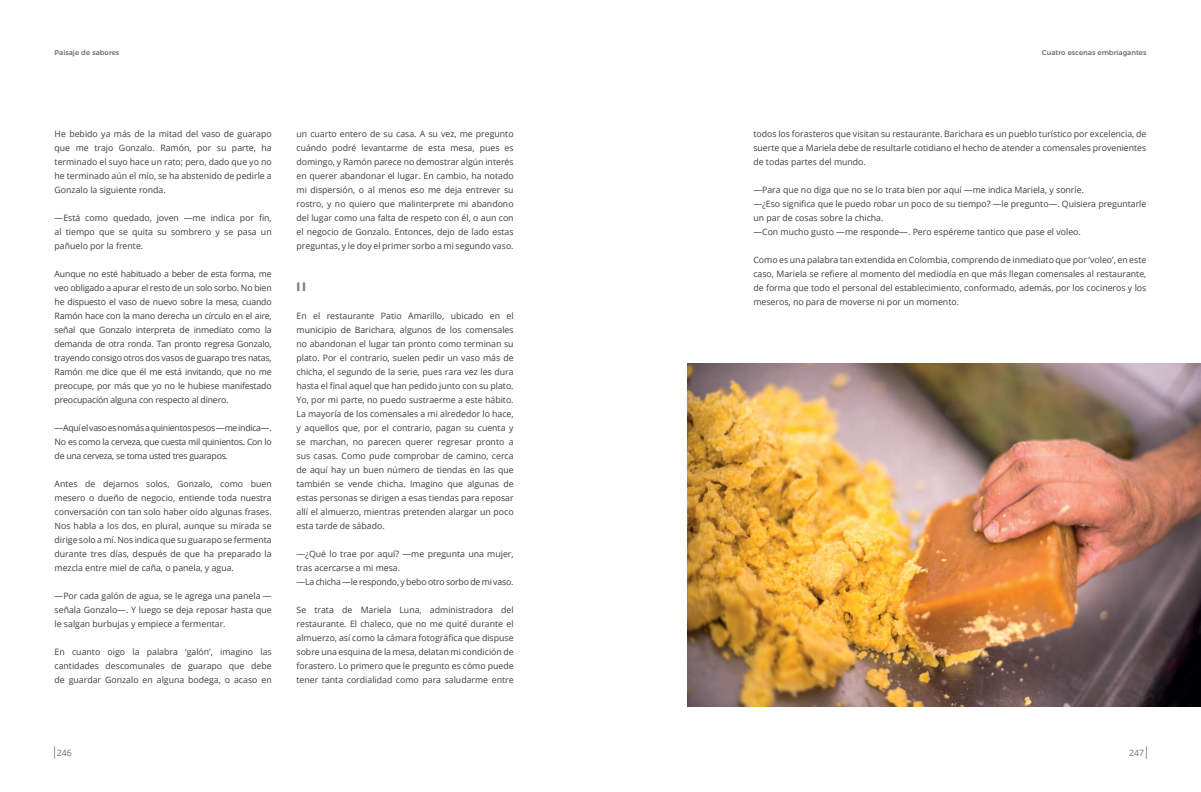
<style>
.page{position:relative;width:1201px;height:792px;background:#fff}
.page>*{position:absolute;margin:0;border:0;box-sizing:border-box;transform-origin:0 0}
.t1{font:700 12.25px "Montserrat";color:#808285}
.t2{font:8.75px/14px "Open Sans";color:#3e3e3f;text-align:justify}
.t3{font:8.75px "Open Sans";color:#6c6d70}
.t4{font:500 7px "Montserrat";color:#6c6d70}
</style>
<div class="page">
<svg style="left:54px;top:746px;width:1px;height:12px"></svg>
<svg style="left:1146px;top:746px;width:1px;height:12px"></svg>
<img style="left:687px;top:363px;width:513px;height:343px">
<p class="t4" style="left:55px;top:47px;width:66px">Paisaje de sabores</p>
<p class="t4" style="left:1041px;top:47px;width:106px">Cuatro escenas embriagantes</p>
<p class="t2" style="left:55px;top:126px;width:219px">He bebido ya más de la mitad del vaso de guarapo que me trajo Gonzalo. Ramón, por su parte, ha terminado el suyo hace un rato; pero, dado que yo no he terminado aún el mío, se ha abstenido de pedirle a Gonzalo la siguiente ronda.</p>
<p class="t2" style="left:55px;top:210px;width:219px">—Está como quedado, joven —me indica por fin, al tiempo que se quita su sombrero y se pasa un pañuelo por la frente.</p>
<p class="t2" style="left:55px;top:266px;width:219px">Aunque no esté habituado a beber de esta forma, me veo obligado a apurar el resto de un solo sorbo. No bien he dispuesto el vaso de nuevo sobre la mesa, cuando Ramón hace con la mano derecha un círculo en el aire, señal que Gonzalo interpreta de inmediato como la demanda de otra ronda. Tan pronto regresa Gonzalo, trayendo consigo otros dos vasos de guarapo tres natas, Ramón me dice que él me está invitando, que no me preocupe, por más que yo no le hubiese manifestado preocupación alguna con respecto al dinero.</p>
<p class="t2" style="left:55px;top:420px;width:219px">—Aquí el vaso es nomás a quinientos pesos —me indica—.<br>No es como la cerveza, que cuesta mil quinientos. Con lo de una cerveza, se toma usted tres guarapos.</p>
<p class="t2" style="left:55px;top:476px;width:219px">Antes de dejarnos solos, Gonzalo, como buen mesero o dueño de negocio, entiende toda nuestra conversación con tan solo haber oído algunas frases.<br>Nos habla a los dos, en plural, aunque su mirada se dirige solo a mí. Nos indica que su guarapo se fermenta durante tres días, después de que ha preparado la mezcla entre miel de caña, o panela, y agua.</p>
<p class="t2" style="left:55px;top:588px;width:219px">—Por cada galón de agua, se le agrega una panela — señala Gonzalo—. Y luego se deja reposar hasta que le salgan burbujas y empiece a fermentar.</p>
<p class="t2" style="left:55px;top:644px;width:219px">En cuanto oigo la palabra ‘galón’, imagino las cantidades descomunales de guarapo que debe de guardar Gonzalo en alguna bodega, o acaso en</p>
<p class="t2" style="left:296px;top:126px;width:219px">un cuarto entero de su casa. A su vez, me pregunto cuándo podré levantarme de esta mesa, pues es domingo, y Ramón parece no demostrar algún interés en querer abandonar el lugar. En cambio, ha notado mi dispersión, o al menos eso me deja entrever su rostro, y no quiero que malinterprete mi abandono del lugar como una falta de respeto con él, o aun con el negocio de Gonzalo. Entonces, dejo de lado estas preguntas, y le doy el primer sorbo a mi segundo vaso.</p>
<h1 class="t1" style="left:296px;top:276px;width:11px">II</h1>
<p class="t2" style="left:296px;top:308px;width:219px">En el restaurante Patio Amarillo, ubicado en el municipio de Barichara, algunos de los comensales no abandonan el lugar tan pronto como terminan su plato. Por el contrario, suelen pedir un vaso más de chicha, el segundo de la serie, pues rara vez les dura hasta el final aquel que han pedido junto con su plato.<br>Yo, por mi parte, no puedo sustraerme a este hábito.<br>La mayoría de los comensales a mi alrededor lo hace, y aquellos que, por el contrario, pagan su cuenta y se marchan, no parecen querer regresar pronto a sus casas. Como pude comprobar de camino, cerca de aquí hay un buen número de tiendas en las que también se vende chicha. Imagino que algunas de estas personas se dirigen a esas tiendas para reposar allí el almuerzo, mientras pretenden alargar un poco esta tarde de sábado.</p>
<p class="t2" style="left:296px;top:546px;width:219px;text-align:left">—¿Qué lo trae por aquí? —me pregunta una mujer, tras acercarse a mi mesa.<br>—La chicha —le respondo, y bebo otro sorbo de mi vaso.</p>
<p class="t2" style="left:296px;top:602px;width:219px">Se trata de Mariela Luna, administradora del restaurante. El chaleco, que no me quité durante el almuerzo, así como la cámara fotográfica que dispuse sobre una esquina de la mesa, delatan mi condición de forastero. Lo primero que le pregunto es cómo puede tener tanta cordialidad como para saludarme entre</p>
<p class="t2" style="left:753px;top:126px;width:394px">todos los forasteros que visitan su restaurante. Barichara es un pueblo turístico por excelencia, de suerte que a Mariela debe de resultarle cotidiano el hecho de atender a comensales provenientes de todas partes del mundo.</p>
<p class="t2" style="left:753px;top:182px;width:394px;text-align:left">—Para que no diga que no se lo trata bien por aquí —me indica Mariela, y sonríe.<br>—¿Eso significa que le puedo robar un poco de su tiempo? —le pregunto—. Quisiera preguntarle un par de cosas sobre la chicha.<br>—Con mucho gusto —me responde—. Pero espéreme tantico que pase el voleo.</p>
<p class="t2" style="left:753px;top:252px;width:394px">Como es una palabra tan extendida en Colombia, comprendo de inmediato que por ‘voleo’, en este caso, Mariela se refiere al momento del mediodía en que más llegan comensales al restaurante, de forma que todo el personal del establecimiento, conformado, además, por los cocineros y los meseros, no para de moverse ni por un momento.</p>
<p class="t3" style="left:57px;top:746px;width:17px">246</p>
<p class="t3" style="left:1129px;top:746px;width:17px">247</p>
</div>
